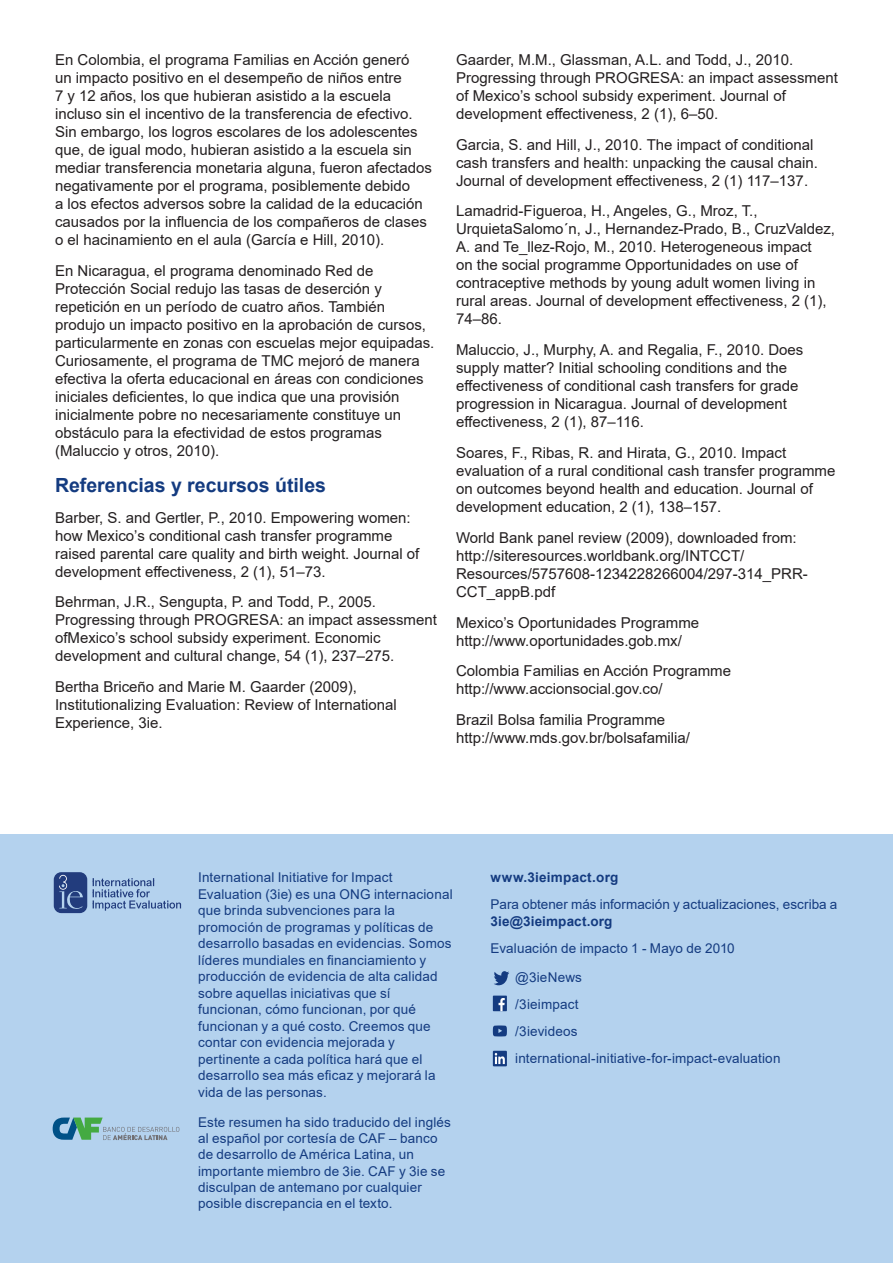
<style>
.page{position:relative;width:893px;height:1263px;background:#fff}
.page>*{position:absolute;margin:0;border:0;box-sizing:border-box;transform-origin:0 0}
.t1{font:700 19.5px "Arial";color:#143b80}
.t2{font:15px/18px "Arial";color:#231f20}
.text{font:13.5px/16.5px "Arial";letter-spacing:.01em;color:#143b80}
.text-2{font:700 13.5px "Arial";letter-spacing:.02em;color:#143b80}
.s1{font-weight:700}
</style>
<div class="page">
<div style="left:0;top:835px;width:893px;height:428px;background:#b4d2ee"></div>
<svg style="left:493px;top:1025px;width:14px;height:11px"></svg>
<div style="left:493px;top:995px;width:14px;height:16px;background:#143b80"></div>
<svg style="left:498px;top:998px;width:7px;height:13px"></svg>
<svg style="left:494px;top:971px;width:15px;height:14px"></svg>
<div style="left:54px;top:872px;width:33px;height:41px;background:#223c7d;border-radius:7px"></div>
<svg style="left:59px;top:875px;width:24px;height:34px"></svg>
<svg style="left:93px;top:878px;width:88px;height:33px"></svg>
<svg style="left:493px;top:1051px;width:14px;height:15px"></svg>
<svg style="left:495px;top:1053px;width:10px;height:11px"></svg>
<svg style="left:53px;top:1117px;width:126px;height:23px"></svg>
<p class="t2" style="left:55px;top:51px;width:378px">En Colombia, el programa Familias en Acción generó<br>un impacto positivo en el desempeño de niños entre<br>7 y 12 años, los que hubieran asistido a la escuela incluso sin el incentivo de la transferencia de efectivo.<br>Sin embargo, los logros escolares de los adolescentes que, de igual modo, hubieran asistido a la escuela sin mediar transferencia monetaria alguna, fueron afectados negativamente por el programa, posiblemente debido<br>a los efectos adversos sobre la calidad de la educación causados por la influencia de los compañeros de clases o el hacinamiento en el aula (García e Hill, 2010).</p>
<p class="t2" style="left:55px;top:261px;width:381px">En Nicaragua, el programa denominado Red de Protección Social redujo las tasas de deserción y repetición en un período de cuatro años. También produjo un impacto positivo en la aprobación de cursos, particularmente en zonas con escuelas mejor equipadas.<br>Curiosamente, el programa de TMC mejoró de manera efectiva la oferta educacional en áreas con condiciones iniciales deficientes, lo que indica que una provisión inicialmente pobre no necesariamente constituye un obstáculo para la efectividad de estos programas (Maluccio y otros, 2010).</p>
<p class="t1" style="left:55px;top:471px;width:272px">Referencias y recursos útiles</p>
<p class="t2" style="left:55px;top:508px;width:366px">Barber, S. and Gertler, P., 2010. Empowering women: how Mexico’s conditional cash transfer programme raised parental care quality and birth weight. Journal of development effectiveness, 2 (1), 51–73.</p>
<p class="t2" style="left:55px;top:593px;width:383px">Behrman, J.R., Sengupta, P. and Todd, P., 2005.<br>Progressing through PROGRESA: an impact assessment ofMexico’s school subsidy experiment. Economic development and cultural change, 54 (1), 237–275.</p>
<p class="t2" style="left:55px;top:678px;width:343px">Bertha Briceño and Marie M. Gaarder (2009),<br>Institutionalizing Evaluation: Review of International<br>Experience, 3ie.</p>
<p class="t2" style="left:456px;top:51px;width:383px">Gaarder, M.M., Glassman, A.L. and Todd, J., 2010.<br>Progressing through PROGRESA: an impact assessment of Mexico’s school subsidy experiment. Journal of development effectiveness, 2 (1), 6–50.</p>
<p class="t2" style="left:456px;top:135px;width:363px">Garcia, S. and Hill, J., 2010. The impact of conditional cash transfers and health: unpacking the causal chain.<br>Journal of development effectiveness, 2 (1) 117–137.</p>
<p class="t2" style="left:456px;top:202px;width:381px">Lamadrid-Figueroa, H., Angeles, G., Mroz, T., UrquietaSalomo´n, J., Hernandez-Prado, B., CruzValdez, A. and Te_llez-Rojo, M., 2010. Heterogeneous impact<br>on the social programme Opportunidades on use of contraceptive methods by young adult women living in rural areas. Journal of development effectiveness, 2 (1), 74–86.</p>
<p class="t2" style="left:456px;top:341px;width:349px">Maluccio, J., Murphy, A. and Regalia, F., 2010. Does supply matter? Initial schooling conditions and the effectiveness of conditional cash transfers for grade progression in Nicaragua. Journal of development effectiveness, 2 (1), 87–116.</p>
<p class="t2" style="left:456px;top:444px;width:381px">Soares, F., Ribas, R. and Hirata, G., 2010. Impact evaluation of a rural conditional cash transfer programme on outcomes beyond health and education. Journal of development education, 2 (1), 138–157.</p>
<p class="t2" style="left:456px;top:528px;width:353px">World Bank panel review (2009), downloaded from: http://siteresources.worldbank.org/INTCCT/ Resources/5757608-1234228266004/297-314_PRR-CCT_appB.pdf</p>
<p class="t2" style="left:456px;top:613px;width:245px">Mexico’s Oportunidades Programme http://www.oportunidades.gob.mx/</p>
<p class="t2" style="left:456px;top:662px;width:277px">Colombia Familias en Acción Programme http://www.accionsocial.gov.co/</p>
<p class="t2" style="left:456px;top:711px;width:235px">Brazil Bolsa familia Programme http://www.mds.gov.br/bolsafamilia/</p>
<p class="text" style="left:198px;top:869px;width:256px">International Initiative for Impact Evaluation (3ie) es una ONG internacional que brinda subvenciones para la promoción de programas y políticas de desarrollo basadas en evidencias. Somos líderes mundiales en financiamiento y producción de evidencia de alta calidad sobre aquellas iniciativas que sí funcionan, cómo funcionan, por qué funcionan y a qué costo. Creemos que contar con evidencia mejorada y pertinente a cada política hará que el desarrollo sea más eficaz y mejorará la vida de las personas.</p>
<p class="text-2" style="left:491px;top:868px;width:129px">www.3ieimpact.org</p>
<p class="text" style="left:491px;top:896px;width:348px">Para obtener más información y actualizaciones, escriba a<br><span class="s1">3ie@3ieimpact.org</span></p>
<p class="text" style="left:491px;top:939px;width:246px">Evaluación de impacto 1 - Mayo de 2010</p>
<p class="text" style="left:515px;top:969px;width:68px">@3ieNews</p>
<p class="text" style="left:515px;top:996px;width:65px">/3ieimpact</p>
<p class="text" style="left:515px;top:1023px;width:64px">/3ievideos</p>
<p class="text" style="left:515px;top:1050px;width:267px">international-initiative-for-impact-evaluation</p>
<p class="text" style="left:198px;top:1114px;width:254px">Este resumen ha sido traducido del inglés al español por cortesía de CAF – banco de desarrollo de América Latina, un importante miembro de 3ie. CAF y 3ie se disculpan de antemano por cualquier posible discrepancia en el texto.</p>
</div>
